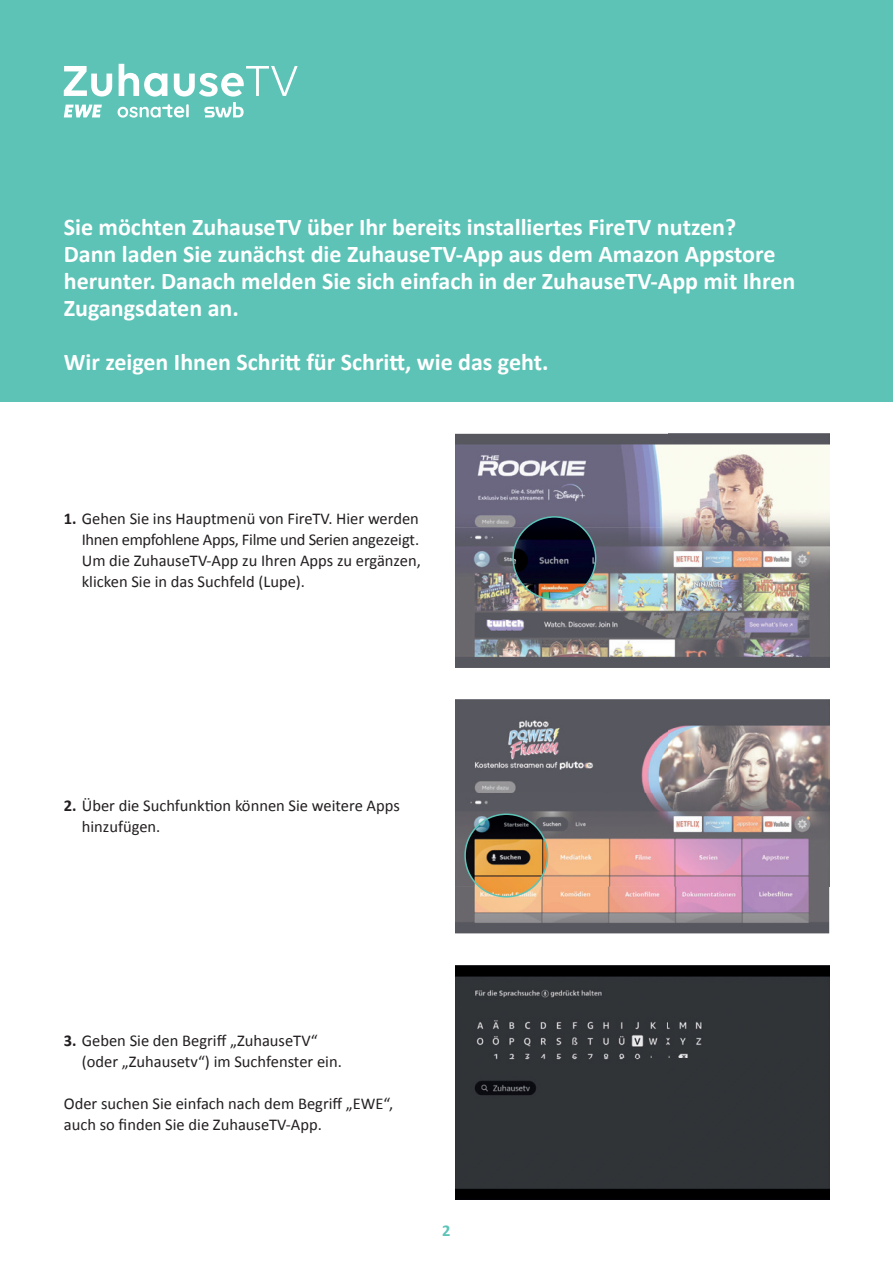
<style>
.page{position:relative;width:893px;height:1263px;background:#fff}
.page>*{position:absolute;margin:0;border:0;box-sizing:border-box;transform-origin:0 0}
.t1{font:700 24px/27px "Calibri";color:#fff}
.t2{font:16.5px/21px "Calibri";color:#231f20}
.t3{font:700 16.5px "Calibri";color:#5cc3b6}
.s1{font-weight:700}
</style>
<div class="page">
<div style="left:0;top:0;width:893px;height:402px;background:#5cc3b6"></div>
<svg style="left:64px;top:66px;width:48px;height:30px"></svg>
<svg style="left:64px;top:105px;width:38px;height:12px"></svg>
<svg style="left:118px;top:64px;width:180px;height:54px"></svg>
<img style="left:455px;top:434px;width:374px;height:234px">
<img style="left:513px;top:517px;width:83px;height:82px;border-radius:41px">
<div style="left:512px;top:516px;width:84px;height:84px;border:2px solid #5cc3b6;border-radius:50%"></div>
<img style="left:455px;top:699px;width:374px;height:234px">
<img style="left:455px;top:965px;width:374px;height:234px">
<img style="left:465px;top:814px;width:83px;height:83px;border-radius:41px">
<div style="left:464px;top:813px;width:84px;height:84px;border:2px solid #5cc3b6;border-radius:50%"></div>
<h1 class="t1" style="left:64px;top:213px;width:733px">Sie möchten ZuhauseTV über Ihr bereits installiertes FireTV nutzen?<br>Dann laden Sie zunächst die ZuhauseTV-App aus dem Amazon Appstore herunter. Danach melden Sie sich einfach in der ZuhauseTV-App mit Ihren Zugangsdaten an.</h1>
<h1 class="t1" style="left:64px;top:348px;width:486px">Wir zeigen Ihnen Schritt für Schritt, wie das geht.</h1>
<p class="t2" style="left:82px;top:508px;width:341px;text-align:justify;text-indent:-18px"><span class="s1">1.</span> Gehen Sie ins Hauptmenü von FireTV. Hier werden Ihnen empfohlene Apps, Filme und Serien angezeigt.<br>Um die ZuhauseTV-App zu Ihren Apps zu ergänzen, klicken Sie in das Suchfeld (Lupe).</p>
<p class="t2" style="left:82px;top:794px;width:320px;text-indent:-18px"><span class="s1">2.</span> Über die Suchfunktion können Sie weitere Apps hinzufügen.</p>
<p class="t2" style="left:82px;top:1029px;width:262px;text-indent:-18px"><span class="s1">3.</span> Geben Sie den Begriff „ZuhauseTV“ (oder „Zuhausetv“) im Suchfenster ein.</p>
<p class="t2" style="left:64px;top:1092px;width:331px">Oder suchen Sie einfach nach dem Begriff „EWE“, auch so finden Sie die ZuhauseTV-App.</p>
<p class="t3" style="left:442px;top:1219px;width:10px">2</p>
</div>
